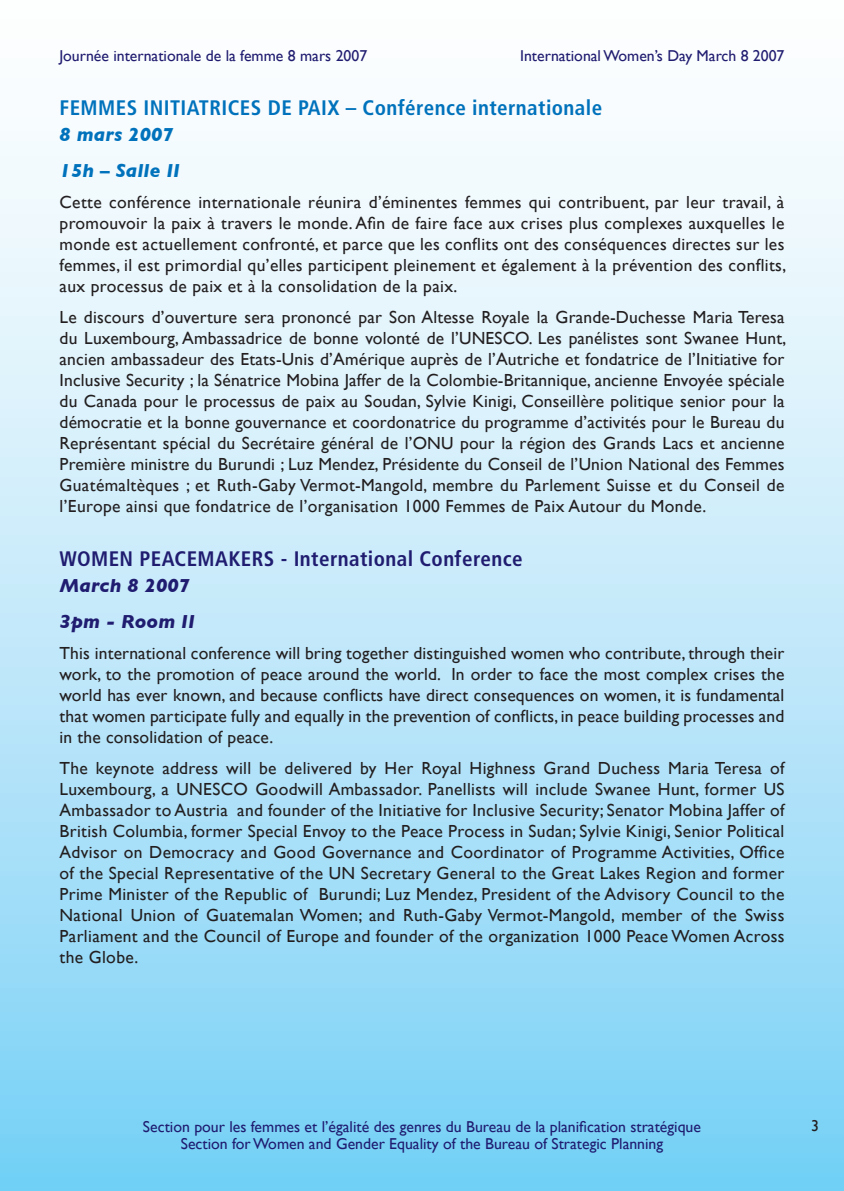
<style>
.page{position:relative;width:844px;height:1191px;background:#fff}
.page>*{position:absolute;margin:0;border:0;box-sizing:border-box;transform-origin:0 0}
.t1{font:700 condensed 21px "Frutiger";letter-spacing:.02em;color:#0072bc}
.t2{font:700 condensed 21px "Frutiger";letter-spacing:.02em;color:#201c70}
.t3{font:italic 700 19.25px/35.9px "Gill Sans";letter-spacing:.01em;color:#0072bc}
.t4{font:italic 700 19.25px/35.9px "Gill Sans";letter-spacing:.01em;color:#201c70}
.t5{font:17.5px/21px "Gill Sans";letter-spacing:.02em;color:#231f20;text-align:justify}
.t6{font:15.75px/17.5px "Gill Sans";color:#201c70;text-align:center}
.t7{font:15.75px "Gill Sans";color:#231f20}
</style>
<div class="page">
<div style="left:0;top:0;width:843px;height:1191px;background:linear-gradient(to bottom,#fff,#7cd1f6)"></div>
<svg style="left:0;top:1px;width:1px;height:1188px"></svg>
<p class="t6" style="left:60px;top:46px;width:309px">Journée internationale de la femme 8 mars 2007</p>
<p class="t6" style="left:520px;top:46px;width:266px">International Women’s Day March 8 2007</p>
<p class="t1" style="left:60px;top:99px;width:544px">FEMMES INITIATRICES DE PAIX – Conférence internationale</p>
<p class="t3" style="left:60px;top:116px;width:122px">8 mars 2007<br>15h – Salle II</p>
<p class="t5" style="left:60px;top:191px;width:728px">Cette conférence internationale réunira d’éminentes femmes qui contribuent, par leur travail, à promouvoir la paix à travers le monde. Afin de faire face aux crises plus complexes auxquelles le monde est actuellement confronté, et parce que les conflits ont des conséquences directes sur les femmes, il est primordial qu’elles participent pleinement et également à la prévention des conflits, aux processus de paix et à la consolidation de la paix.</p>
<p class="t5" style="left:60px;top:306px;width:728px">Le discours d’ouverture sera prononcé par Son Altesse Royale la Grande-Duchesse Maria Teresa du Luxembourg, Ambassadrice de bonne volonté de l’UNESCO. Les panélistes sont Swanee Hunt, ancien ambassadeur des Etats-Unis d’Amérique auprès de l’Autriche et fondatrice de l’Initiative for Inclusive Security ; la Sénatrice Mobina Jaffer de la Colombie-Britannique, ancienne Envoyée spéciale du Canada pour le processus de paix au Soudan, Sylvie Kinigi, Conseillère politique senior pour la démocratie et la bonne gouvernance et coordonatrice du programme d’activités pour le Bureau du Représentant spécial du Secrétaire général de l’ONU pour la région des Grands Lacs et ancienne Première ministre du Burundi ; Luz Mendez, Présidente du Conseil de l’Union National des Femmes Guatémaltèques ; et Ruth-Gaby Vermot-Mangold, membre du Parlement Suisse et du Conseil de l’Europe ainsi que fondatrice de l’organisation 1000 Femmes de Paix Autour du Monde.</p>
<p class="t2" style="left:60px;top:550px;width:464px">WOMEN PEACEMAKERS - International Conference</p>
<p class="t4" style="left:60px;top:567px;width:137px">March 8 2007<br>3pm - Room II</p>
<p class="t5" style="left:60px;top:642px;width:726px">This international conference will bring together distinguished women who contribute, through their work, to the promotion of peace around the world. In order to face the most complex crises the world has ever known, and because conflicts have direct consequences on women, it is fundamental that women participate fully and equally in the prevention of conflicts, in peace building processes and in the consolidation of peace.</p>
<p class="t5" style="left:60px;top:757px;width:726px">The keynote address will be delivered by Her Royal Highness Grand Duchess Maria Teresa of Luxembourg, a UNESCO Goodwill Ambassador. Panellists will include Swanee Hunt, former US Ambassador to Austria and founder of the Initiative for Inclusive Security; Senator Mobina Jaffer of British Columbia, former Special Envoy to the Peace Process in Sudan; Sylvie Kinigi, Senior Political Advisor on Democracy and Good Governance and Coordinator of Programme Activities, Office of the Special Representative of the UN Secretary General to the Great Lakes Region and former Prime Minister of the Republic of Burundi; Luz Mendez, President of the Advisory Council to the National Union of Guatemalan Women; and Ruth-Gaby Vermot-Mangold, member of the Swiss Parliament and the Council of Europe and founder of the organization 1000 Peace Women Across the Globe.</p>
<p class="t6" style="left:143px;top:1117px;width:559px">Section pour les femmes et l’égalité des genres du Bureau de la planification stratégique<br>Section for Women and Gender Equality of the Bureau of Strategic Planning</p>
<p class="t7" style="left:811px;top:1117px;width:9px">3</p>
</div>
